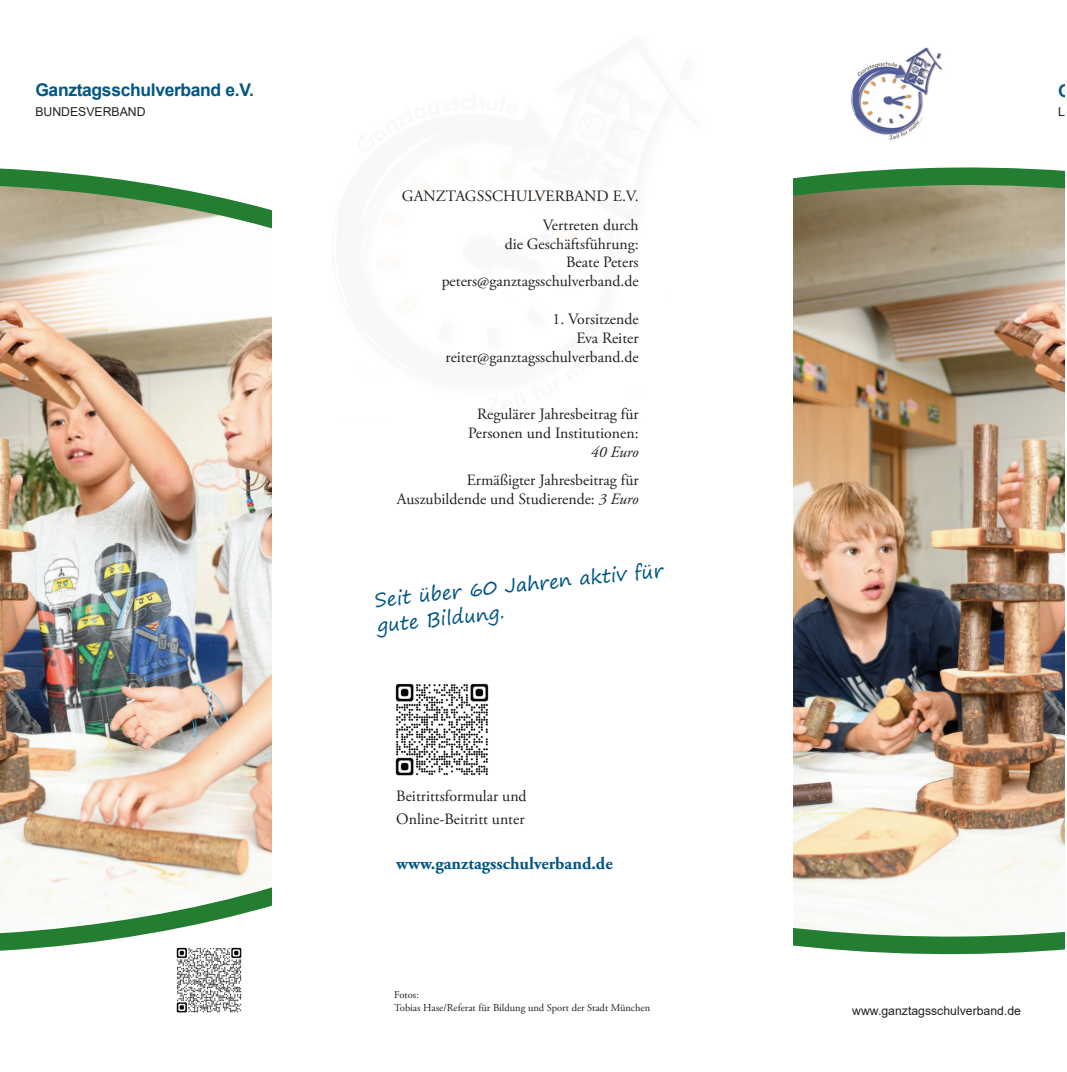
<style>
.page{position:relative;width:1067px;height:1072px;background:#fff}
.page>*{position:absolute;margin:0;border:0;box-sizing:border-box;transform-origin:0 0}
.t1{font:19.25px/25.2px "Segoe Print";color:#015686}
.t2{font:700 17.5px "Adobe Garamond Pro";color:#015686}
.t3{font:700 17.5px "Arial";letter-spacing:-.02em;color:#015686}
.t4{font:15.75px/18.9px "Adobe Garamond Pro";color:#231f20;text-align:right}
.t5{font:italic 15.75px "Adobe Garamond Pro";letter-spacing:-.005em;color:#231f20}
.t6{font:12.25px "Arial";color:#231f20}
.t7{font:10.5px/12.6px "Adobe Garamond Pro";color:#231f20}
.s1{font-style:italic}
</style>
<div class="page">
<img style="left:793px;top:167px;width:272px;height:788px">
<img style="left:851px;top:47px;width:92px;height:93px">
<img style="left:0;top:168px;width:272px;height:783px">
<img style="left:172px;top:943px;width:74px;height:70px">
<img style="left:395px;top:683px;width:94px;height:93px">
<p class="t3" style="left:35px;top:77px;width:220px">Ganztagsschulverband e.V.</p>
<p class="t6" style="left:35px;top:103px;width:112px">BUNDESVERBAND</p>
<p class="t4" style="left:402px;top:182px;width:238px;line-height:28.9px">GANZTAGSSCHULVERBAND E.V.<br>Vertreten durch</p>
<p class="t4" style="left:441px;top:235px;width:198px">die Geschäftsführung:<br>Beate Peters peters@ganztagsschulverband.de</p>
<p class="t4" style="left:445px;top:310px;width:194px">1. Vorsitzende<br>Eva Reiter reiter@ganztagsschulverband.de</p>
<p class="t4" style="left:468px;top:405px;width:172px;text-align:center">Regulärer Jahresbeitrag für<br>Personen und Institutionen:</p>
<p class="t5" style="left:591px;top:442px;width:49px">40 Euro</p>
<p class="t4" style="left:397px;top:471px;width:243px">Ermäßigter Jahresbeitrag für<br>Auszubildende und Studierende: <span class="s1">3 Euro</span></p>
<p class="t1" style="left:373px;top:587px;width:292px;rotate:-6deg">Seit über 60 Jahren aktiv für gute Bildung.</p>
<p class="t4" style="left:396px;top:785px;width:132px;line-height:23.1px;text-align:left">Beitrittsformular und<br>Online-Beitritt unter</p>
<p class="t2" style="left:396px;top:852px;width:218px">www.ganztagsschulverband.de</p>
<p class="t7" style="left:394px;top:989px;width:257px">Fotos:<br>Tobias Hase/Referat für Bildung und Sport der Stadt München</p>
<p class="t3" style="left:1058px;top:78px;width:15px">G</p>
<p class="t6" style="left:1058px;top:103px;width:8px">L</p>
<p class="t6" style="left:852px;top:1001px;width:170px">www.ganztagsschulverband.de</p>
</div>
